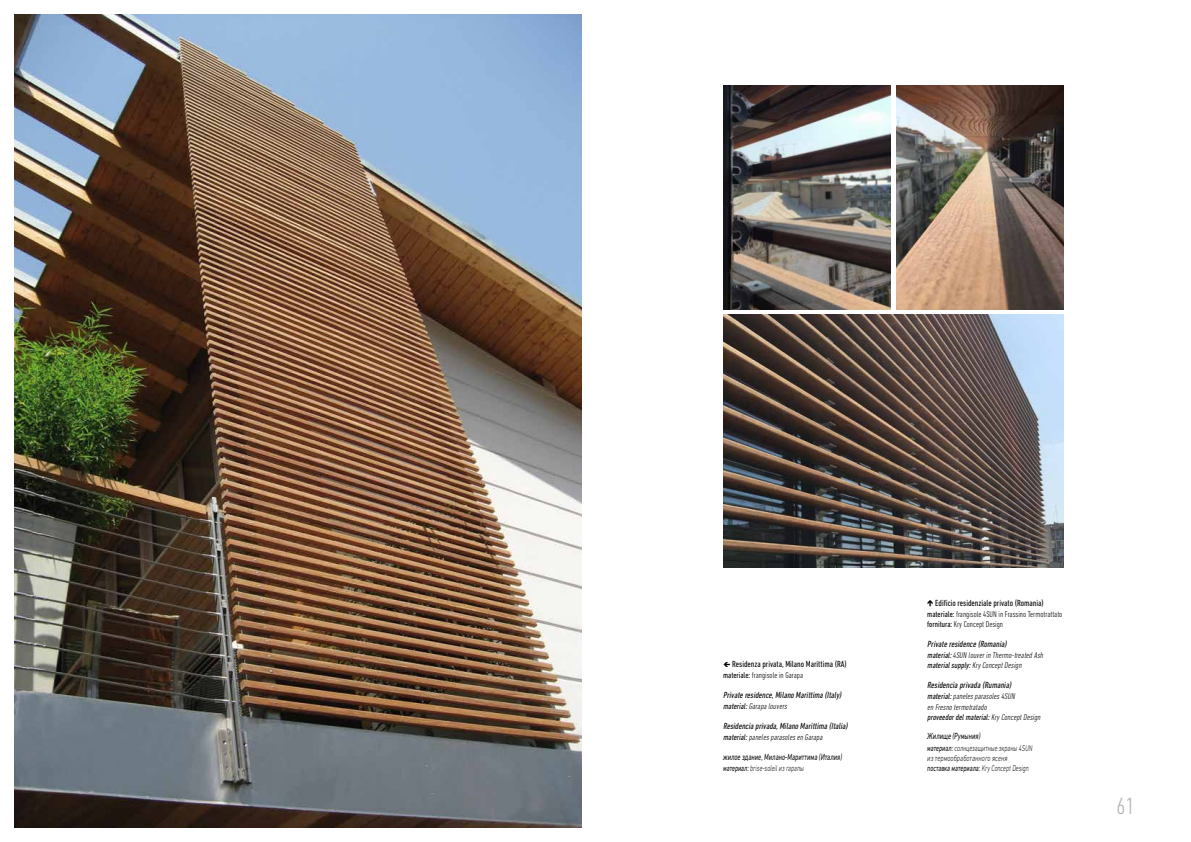
<style>
.page{position:relative;width:1191px;height:842px;background:#fff}
.page>*{position:absolute;margin:0;border:0;box-sizing:border-box;transform-origin:0 0}
.t1{font:300 condensed 24px "DIN Next LT Pro";color:#b3b2b2}
.t2{font:italic condensed 9px "DIN Next LT Pro";color:#000}
.t3{font:condensed 9px "DIN Next LT Pro";color:#000}
.t4{font:italic 9px "DIN Next CYR";color:#000;scale:.7 1}
.t5{font:italic 300 condensed 8.5px/10.2px "DIN Next LT Pro";color:#000}
.t6{font:italic 300 8.5px/10.2px "DIN Next CYR";color:#000;scale:.7 1}
.t7{font:300 condensed 8.5px/10.2px "DIN Next LT Pro";color:#000}
.s1{font-weight:400}
</style>
<div class="page">
<img style="left:14px;top:14px;width:567px;height:814px">
<img style="left:723px;top:315px;width:340px;height:252px">
<img style="left:896px;top:85px;width:167px;height:224px">
<img style="left:723px;top:85px;width:167px;height:224px">
<p class="t3" style="left:732px;top:659px;width:116px">Residenza privata, Milano Marittima (RA)</p>
<p class="t7" style="left:723px;top:670px;width:82px"><span class="s1">materiale:</span> frangisole in Garapa</p>
<p class="t2" style="left:723px;top:689px;width:122px">Private residence,Milano Marittima (Italy)</p>
<p class="t5" style="left:723px;top:701px;width:67px"><span class="s1">material:</span>Garapalouvers</p>
<p class="t2" style="left:723px;top:720px;width:128px">Residencia privada,Milano Marittima (Italia)</p>
<p class="t5" style="left:723px;top:732px;width:102px"><span class="s1">material:</span>panelesparasolesen Garapa</p>
<p class="t4" style="left:723px;top:751px;width:172px">жилое здание, Милано-Мариттима (Италия)</p>
<p class="t6" style="left:723px;top:763px;width:117px"><span class="s1">материал:</span> brise-soleil из гарапы</p>
<p class="t3" style="left:935px;top:597px;width:110px">Edificio residenziale privato (Romania)</p>
<p class="t7" style="left:927px;top:609px;width:137px"><span class="s1">materiale:</span> frangisole 4SUN in Frassino Termotrattato <span class="s1">fornitura:</span> Kry Concept Design</p>
<p class="t2" style="left:927px;top:638px;width:83px">Private residence (Romania)</p>
<p class="t5" style="left:927px;top:650px;width:119px"><span class="s1">material:</span>4SUN louverin Thermo-treated Ash <span class="s1">materialsupply:</span>KryConceptDesign</p>
<p class="t2" style="left:927px;top:680px;width:87px">Residencia privada (Rumania)</p>
<p class="t5" style="left:927px;top:691px;width:116px"><span class="s1">material:</span>panelesparasoles4SUN<br>en Fresnotermotratado <span class="s1">proveedordelmaterial:</span>KryConceptDesign</p>
<p class="t4" style="left:927px;top:731px;width:77px">Жилище (Румыния)</p>
<p class="t6" style="left:927px;top:743px;width:152px"><span class="s1">материал:</span> солнцезащитные экраны 4SUN из термообработанного ясеня<br><span class="s1">поставка материала:</span> Kry Concept Design</p>
<h1 class="t1" style="left:1116px;top:792px;width:19px">61</h1>
</div>
